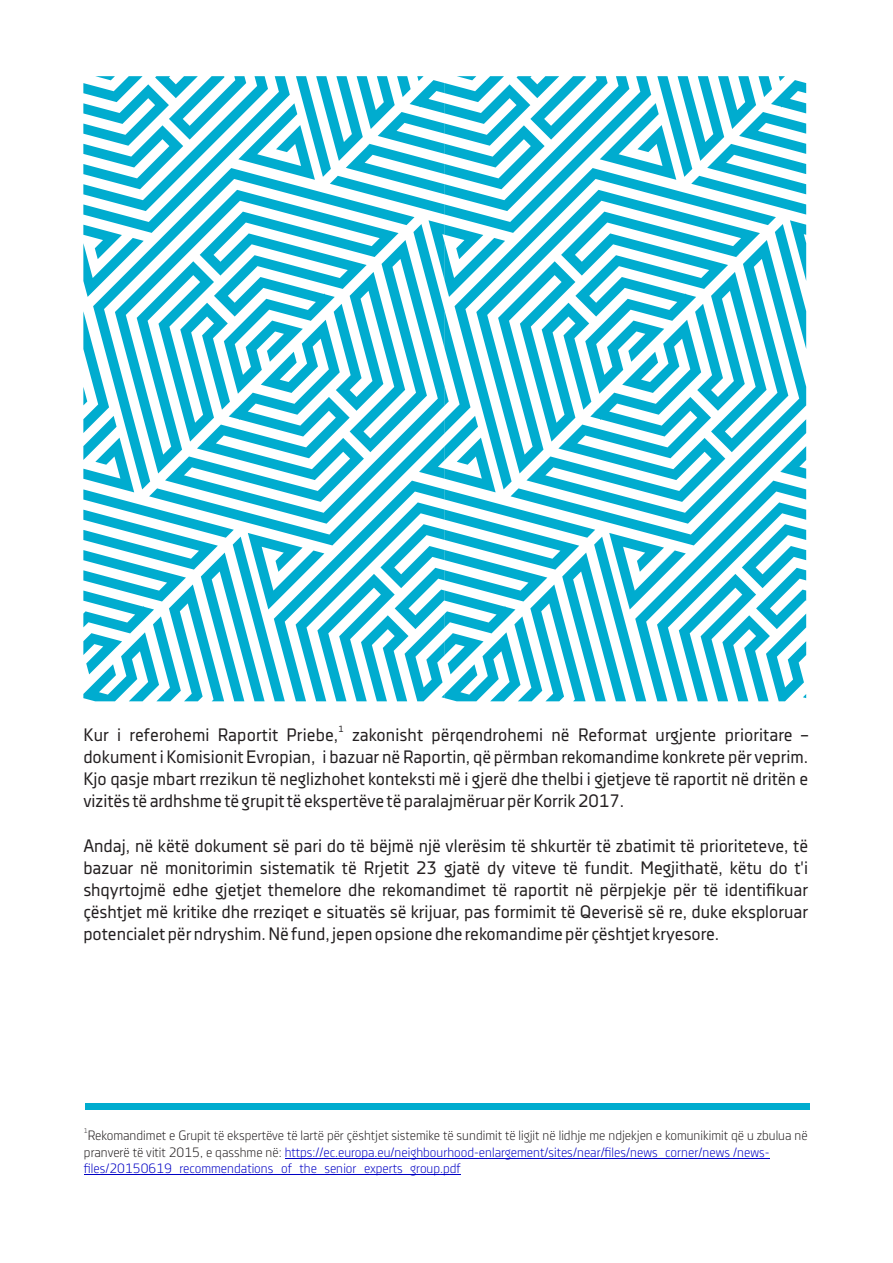
<style>
.page{position:relative;width:893px;height:1263px;background:#fff}
.page>*{position:absolute;margin:0;border:0;box-sizing:border-box;transform-origin:0 0}
.t1{font:18px/22.2px "Decima Nova Pro";color:#231f20;text-align:justify}
.t2{font:13.5px/16.6px "Decima Nova Pro Lt";color:#231f20}
.t3{font:9px "Decima Nova Pro";color:#231f20}
.t4{font:6.75px "Decima Nova Pro Lt";color:#231f20}
.s1{color:#0000c4}
</style>
<div class="page">
<div style="left:85px;top:1103px;width:725px;height:6px;background:#00accf"></div>
<svg style="left:83px;top:76px;width:723px;height:625px"></svg>
<hr style="left:285px;top:1158px;width:485px;height:1px;background:#0000c4">
<hr style="left:84px;top:1174px;width:377px;height:1px;background:#0000c4">
<p class="t3" style="left:338px;top:725px;width:7px">1</p>
<p class="t1" style="left:83px;top:725px;width:726px">Kur i referohemi Raportit Priebe, zakonisht përqendrohemi në Reformat urgjente prioritare – dokument i Komisionit Evropian, i bazuar në Raportin, që përmban rekomandime konkrete për veprim.<br>Kjo qasje mbart rrezikun të neglizhohet konteksti më i gjerë dhe thelbi i gjetjeve të raportit në dritën e vizitës të ardhshme të grupit të ekspertëve të paralajmëruar për Korrik 2017.</p>
<p class="t1" style="left:83px;top:836px;width:726px">Andaj, në këtë dokument së pari do të bëjmë një vlerësim të shkurtër të zbatimit të prioriteteve, të bazuar në monitorimin sistematik të Rrjetit 23 gjatë dy viteve të fundit. Megjithatë, këtu do t'i shqyrtojmë edhe gjetjet themelore dhe rekomandimet të raportit në përpjekje për të identifikuar çështjet më kritike dhe rreziqet e situatës së krijuar, pas formimit të Qeverisë së re, duke eksploruar potencialet për ndryshim. Në fund, jepen opsione dhe rekomandime për çështjet kryesore.</p>
<p class="t4" style="left:84px;top:1128px;width:5px">1</p>
<p class="t2" style="left:84px;top:1128px;width:725px">Rekomandimet e Grupit të ekspertëve të lartë për çështjet sistemike të sundimit të ligjit në lidhje me ndjekjen e komunikimit që u zbulua në pranverë të vitit 2015, e qasshme në: <span class="s1">https://ec.europa.eu/neighbourhood-enlargement/sites/near/files/news_corner/news /news&shy;files/20150619_recommendations_of_the_senior_experts_group.pdf</span></p>
</div>
